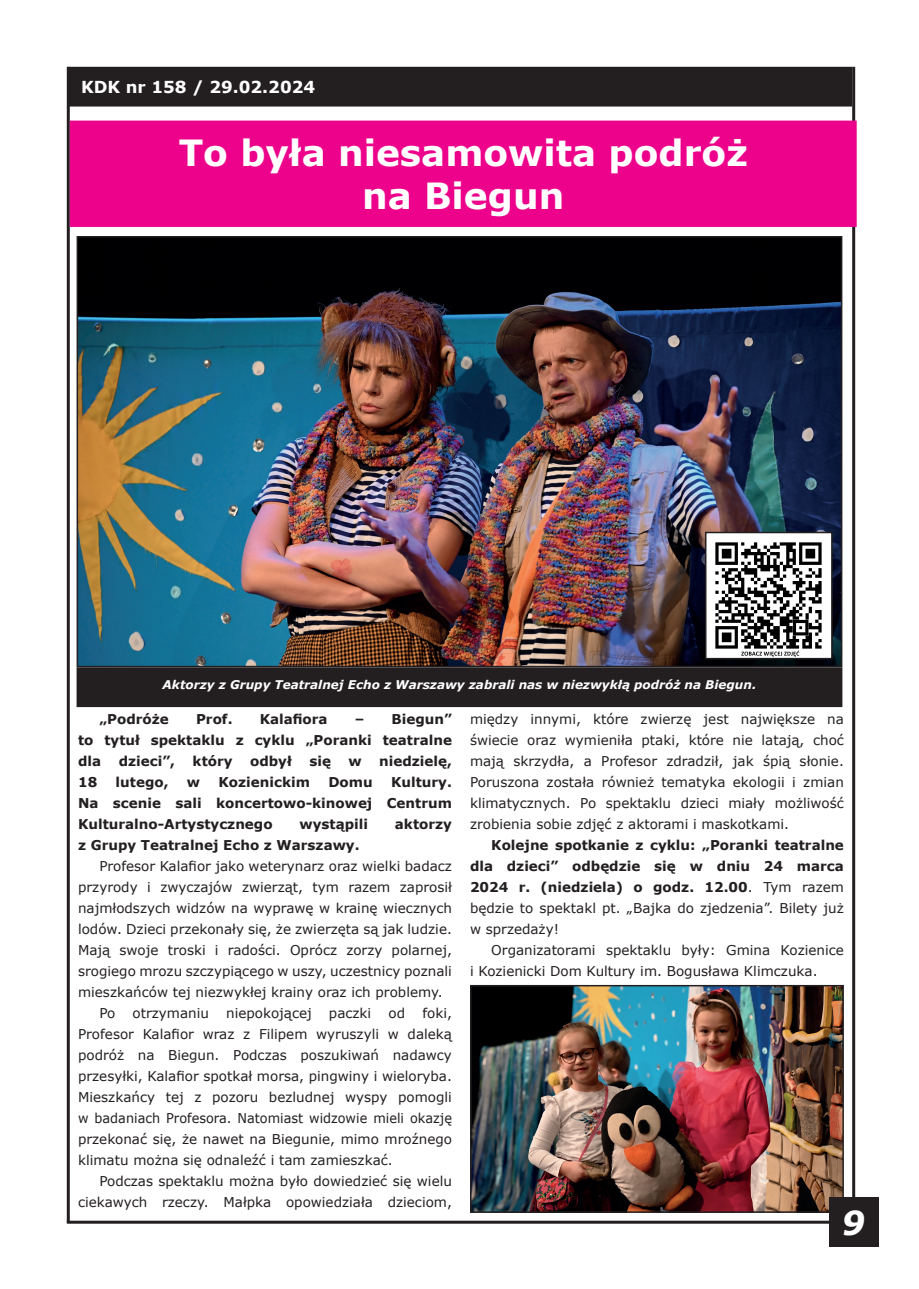
<style>
.page{position:relative;width:919px;height:1289px;background:#fff}
.page>*{position:absolute;margin:0;border:0;box-sizing:border-box;transform-origin:0 0}
.t1{font:700 36px "Verdana";color:#fff}
.t2{font:italic 700 33px "Verdana";color:#fff}
.t3{font:700 16.5px "Verdana";color:#fff}
.t4{font:13.5px/21px "Verdana";color:#231f20;text-align:justify}
.t5{font:700 13.5px/21px "Verdana";color:#231f20;text-align:justify}
.t6{font:italic 700 12px "Verdana";color:#fff}
.s1{font-weight:400}
</style>
<div class="page">
<div style="left:69px;top:68px;width:782px;height:38px;background:#231f20"></div>
<div style="left:68px;top:67px;width:784px;height:39px;border:2px solid #231f20"></div>
<hr style="left:67px;top:67px;width:3px;height:1155px;background:#231f20">
<hr style="left:852px;top:67px;width:3px;height:1155px;background:#231f20">
<hr style="left:67px;top:1220px;width:788px;height:3px;background:#231f20">
<div style="left:71px;top:122px;width:784px;height:103px;background:#ed028c"></div>
<div style="left:70px;top:121px;width:786px;height:106px;border:3px solid #ed028c"></div>
<div style="left:77px;top:668px;width:764px;height:38px;background:#231f20"></div>
<div style="left:77px;top:667px;width:765px;height:40px;border:2px solid #231f20"></div>
<img style="left:80px;top:239px;width:759px;height:425px">
<div style="left:77px;top:236px;width:765px;height:431px;border:2px solid #231f20"></div>
<img style="left:708px;top:534px;width:121px;height:122px">
<div style="left:705px;top:531px;width:127px;height:128px;border:2px solid #231f20"></div>
<img style="left:473px;top:987px;width:367px;height:222px">
<div style="left:470px;top:984px;width:373px;height:228px;border:2px solid #231f20"></div>
<div style="left:828px;top:1197px;width:50px;height:49px;background:#231f20"></div>
<p class="t3" style="left:81px;top:75px;width:235px">KDK nr 158 / 29.02.2024</p>
<p class="t1" style="left:179px;top:127px;width:570px">To była niesamowita podróż</p>
<p class="t1" style="left:362px;top:170px;width:204px">na Biegun</p>
<p class="t6" style="left:163px;top:676px;width:595px">Aktorzy z Grupy Teatralnej Echo z Warszawy zabrali nas w niezwykłą podróż na Biegun.</p>
<p class="t5" style="left:99px;top:708px;width:71px">„Podróże</p>
<p class="t5" style="left:196px;top:708px;width:38px">Prof.</p>
<p class="t5" style="left:260px;top:708px;width:69px">Kalafiora</p>
<p class="t4" style="left:470px;top:708px;width:375px">między innymi, które zwierzę jest największe na świecie oraz wymieniła ptaki, które nie latają, choć mają skrzydła, a Profesor zdradził, jak śpią słonie.<br>Poruszona została również tematyka ekologii i zmian klimatycznych. Po spektaklu dzieci miały możliwość zrobienia sobie zdjęć z aktorami i maskotkami.</p>
<p class="t5" style="left:470px;top:834px;width:375px;text-indent:21px">Kolejne spotkanie z cyklu: „Poranki teatralne dla dzieci” odbędzie się w dniu 24 marca 2024 r. (niedziela) o godz. 12.00<span class="s1">. Tym razem będzie to spektakl pt. „Bajka do zjedzenia”. Bilety już w sprzedaży!</span></p>
<p class="t4" style="left:470px;top:939px;width:375px;text-indent:21px">Organizatorami spektaklu były: Gmina Kozienice i Kozienicki Dom Kultury im. Bogusława Klimczuka.</p>
<p class="t5" style="left:78px;top:708px;width:375px;text-indent:276px">– Biegun” to tytuł spektaklu z cyklu „Poranki teatralne dla</p>
<p class="t5" style="left:119px;top:750px;width:58px">dzieci”,</p>
<p class="t5" style="left:193px;top:750px;width:41px">który</p>
<p class="t5" style="left:250px;top:750px;width:43px">odbył</p>
<p class="t5" style="left:309px;top:750px;width:23px">się</p>
<p class="t5" style="left:348px;top:750px;width:15px">w</p>
<p class="t5" style="left:379px;top:750px;width:74px">niedzielę,</p>
<p class="t5" style="left:78px;top:771px;width:375px;text-indent:313px">Kultury.<br>Na scenie sali koncertowo-kinowej Centrum Kulturalno-Artystycznego</p>
<p class="t5" style="left:78px;top:771px;width:21px">18</p>
<p class="t5" style="left:116px;top:771px;width:54px">lutego,</p>
<p class="t5" style="left:187px;top:771px;width:15px">w</p>
<p class="t5" style="left:218px;top:771px;width:93px">Kozienickim</p>
<p class="t5" style="left:328px;top:771px;width:46px">Domu</p>
<p class="t5" style="left:299px;top:813px;width:70px">wystąpili</p>
<p class="t5" style="left:395px;top:813px;width:59px">aktorzy</p>
<p class="t5" style="left:78px;top:834px;width:283px">z Grupy Teatralnej Echo z Warszawy.</p>
<p class="t4" style="left:78px;top:855px;width:375px;text-indent:21px">Profesor Kalafior jako weterynarz oraz wielki badacz przyrody i zwyczajów zwierząt, tym razem zaprosił najmłodszych widzów na wyprawę w krainę wiecznych lodów. Dzieci przekonały się, że zwierzęta są jak ludzie.<br>Mają swoje troski i radości. Oprócz zorzy polarnej, srogiego mrozu szczypiącego w uszy, uczestnicy poznali mieszkańców tej niezwykłej krainy oraz ich problemy.</p>
<p class="t4" style="left:99px;top:1002px;width:18px">Po</p>
<p class="t4" style="left:133px;top:1002px;width:78px">otrzymaniu</p>
<p class="t4" style="left:226px;top:1002px;width:87px">niepokojącej</p>
<p class="t4" style="left:329px;top:1002px;width:44px">paczki</p>
<p class="t4" style="left:388px;top:1002px;width:18px">od</p>
<p class="t4" style="left:78px;top:1002px;width:375px;text-indent:344px">foki, Profesor Kalafior wraz z Filipem wyruszyli w daleką podróż na Biegun. Podczas poszukiwań nadawcy przesyłki, Kalafior spotkał morsa, pingwiny i wieloryba.<br>Mieszkańcy tej z pozoru bezludnej wyspy pomogli w badaniach Profesora. Natomiast widzowie mieli okazję przekonać się, że nawet na Biegunie, mimo mroźnego klimatu można się odnaleźć i tam zamieszkać.</p>
<p class="t4" style="left:78px;top:1170px;width:375px;text-align:right">Podczas spektaklu można było dowiedzieć się wielu ciekawych rzeczy. Małpka opowiedziała dzieciom,</p>
<p class="t2" style="left:841px;top:1199px;width:25px">9</p>
</div>
